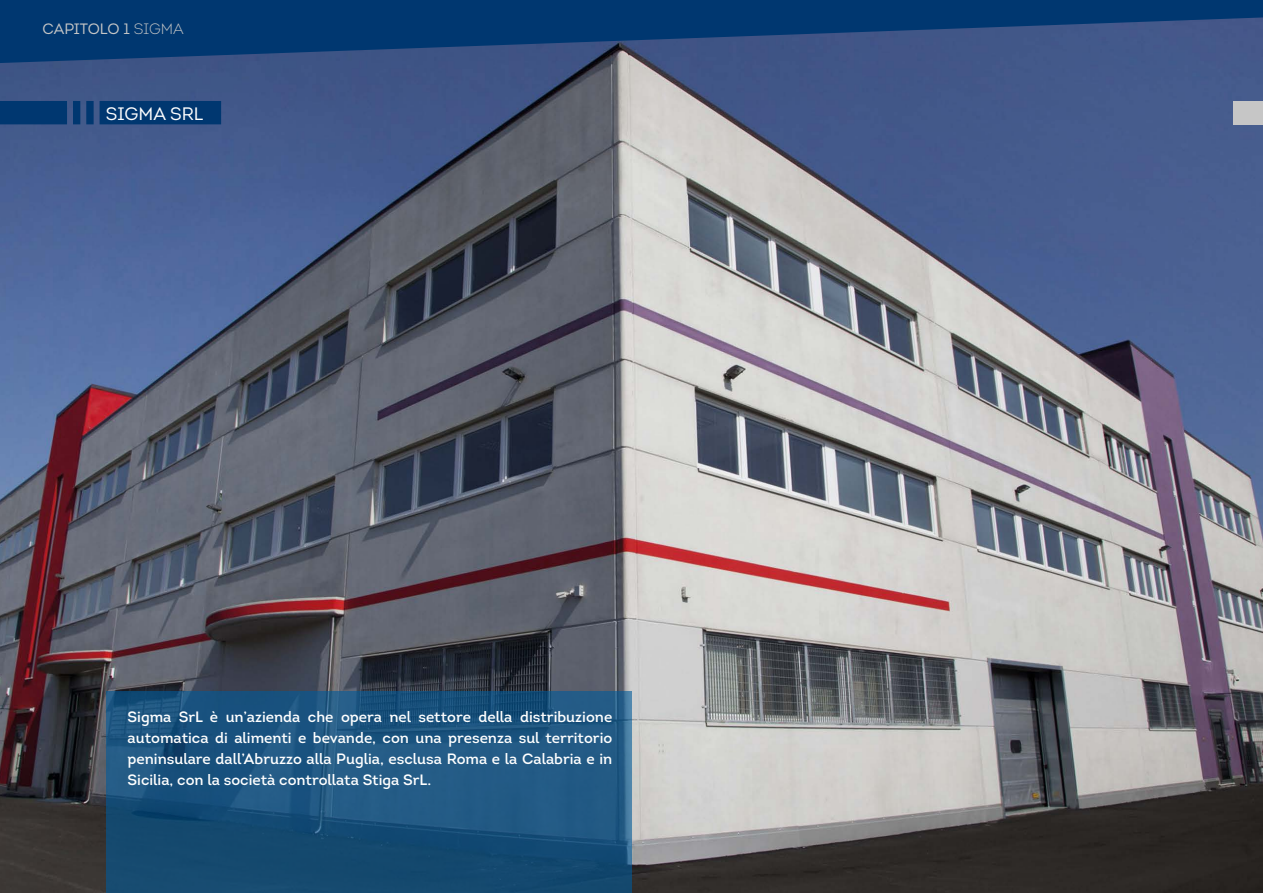
<style>
.page{position:relative;width:1263px;height:893px;background:#fff}
.page>*{position:absolute;margin:0;border:0;box-sizing:border-box;transform-origin:0 0}
.t1{font:18px "Intro Book Caps";color:#fff}
.t2{font:15px/21px "Intro";color:#fff;text-align:justify}
.t3{font:15px "Intro";letter-spacing:-.01em;color:#c6c6c6}
.s1{font-weight:300}
</style>
<div class="page">
<img style="left:0;top:64px;width:1263px;height:829px">
<div style="left:1233px;top:101px;width:30px;height:24px;background:#c6c6c6"></div>
<svg style="left:106px;top:691px;width:525px;height:202px;background:#1b527b"></svg>
<svg style="left:0;top:101px;width:221px;height:23px;background:#053972"></svg>
<svg style="left:0;top:0;width:1263px;height:64px;background:#184278"></svg>
<p class="t3" style="left:43px;top:20px;width:143px">CAPITOLO 1 <span class="s1">SIGMA</span></p>
<p class="t1" style="left:106px;top:103px;width:99px">SIGMA SRL</p>
<p class="t2" style="left:128px;top:707px;width:486px">Sigma SrL è un’azienda che opera nel settore della distribuzione automatica di alimenti e bevande, con una presenza sul territorio peninsulare dall’Abruzzo alla Puglia, esclusa Roma e la Calabria e in Sicilia, con la società controllata Stiga SrL.</p>
</div>
